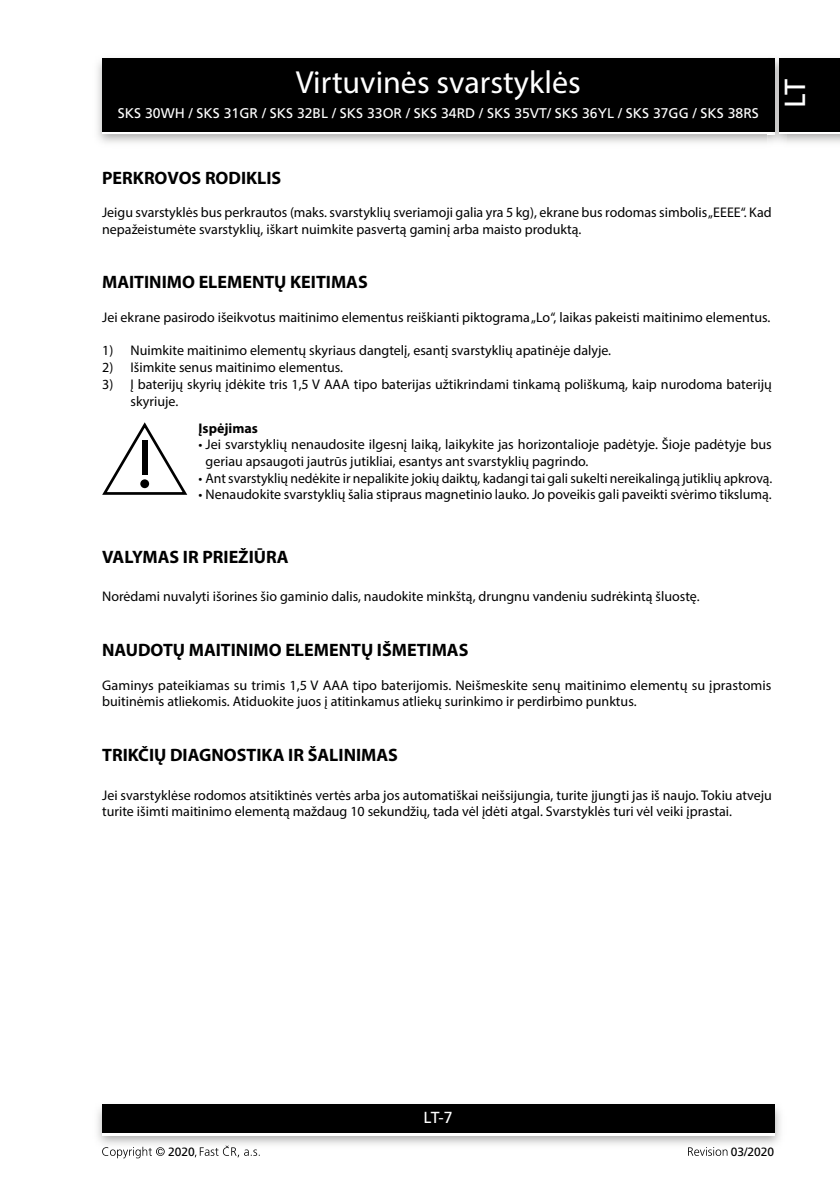
<style>
.page{position:relative;width:840px;height:1191px;background:#fff}
.page>*{position:absolute;margin:0;border:0;box-sizing:border-box;transform-origin:0 0}
.t1{font:32px "Myriad Pro";color:#fff}
.t2{font:29px "Frutiger LT Com";color:#fff}
.t3{font:700 18px "Myriad Pro";color:#000}
.t4{font:16px "Frutiger LT Com";color:#fff}
.t5{font:14px/16.6px "Myriad Pro";color:#000}
.t6{font:14px "Frutiger LT Com";color:#fff}
.t7{font:700 14px "Myriad Pro";color:#000}
.t8{font:12px "Frutiger LT Com";color:#000}
</style>
<div class="page">
<div style="left:102px;top:61px;width:672px;height:73px;background:linear-gradient(to right,#000,#000)"></div>
<div style="left:102px;top:58px;width:672px;height:73px;background:#000"></div>
<img style="left:97px;top:1104px;width:684px;height:41px">
<div style="left:102px;top:1107px;width:672px;height:28px;background:linear-gradient(to right,#fff,#fff)"></div>
<div style="left:102px;top:1104px;width:672px;height:28px;background:#000"></div>
<img style="left:767px;top:56px;width:18px;height:89px">
<svg style="left:767px;top:131px;width:7px;height:3px"></svg>
<img style="left:767px;top:58px;width:7px;height:3px">
<img style="left:767px;top:61px;width:7px;height:70px">
<div style="left:778px;top:61px;width:61px;height:73px;background:linear-gradient(to right,#000,#000)"></div>
<div style="left:778px;top:58px;width:61px;height:73px;background:#000"></div>
<svg style="left:102px;top:1146px;width:63px;height:12px"></svg>
<svg style="left:195px;top:1145px;width:64px;height:12px"></svg>
<svg style="left:688px;top:1147px;width:39px;height:8px"></svg>
<svg style="left:102px;top:422px;width:85px;height:73px"></svg>
<div style="left:142px;top:440px;width:5px;height:35px;background:#000"></div>
<div style="left:140px;top:479px;width:9px;height:9px;background:#000;border-radius:50%"></div>
<h1 class="t1" style="left:296px;top:62px;width:286px">Virtuvinės svarstyklės</h1>
<p class="t6" style="left:118px;top:105px;width:642px">SKS 30WH / SKS 31GR / SKS 32BL / SKS 33OR / SKS 34RD / SKS 35VT/ SKS 36YL / SKS 37GG / SKS 38RS</p>
<h2 class="t2" style="left:777px;top:108px;width:31px;rotate:-90deg">LT</h2>
<p class="t3" style="left:102px;top:166px;width:181px">PERKROVOS RODIKLIS</p>
<p class="t5" style="left:102px;top:204px;width:670px">Jeigu svarstyklės bus perkrautos (maks. svarstyklių sveriamoji galia yra 5 kg), ekrane bus rodomas simbolis „EEEE“. Kad nepažeistumėte svarstyklių, iškart nuimkite pasvertą gaminį arba maisto produktą.</p>
<p class="t3" style="left:102px;top:270px;width:267px">MAITINIMO ELEMENTŲ KEITIMAS</p>
<p class="t5" style="left:102px;top:308px;width:669px">Jei ekrane pasirodo išeikvotus maitinimo elementus reiškianti piktograma „Lo“, laikas pakeisti maitinimo elementus.</p>
<p class="t5" style="left:102px;top:342px;width:510px">1) Nuimkite maitinimo elementų skyriaus dangtelį, esantį svarstyklių apatinėje dalyje.</p>
<p class="t5" style="left:102px;top:359px;width:242px">2) Išimkite senus maitinimo elementus.</p>
<p class="t5" style="left:130px;top:375px;width:642px;text-indent:-28px">3) Į baterijų skyrių įdėkite tris 1,5 V AAA tipo baterijas užtikrindami tinkamą poliškumą, kaip nurodoma baterijų skyriuje.</p>
<p class="t7" style="left:198px;top:419px;width:61px">Įspėjimas</p>
<p class="t5" style="left:205px;top:436px;width:567px;text-indent:-7px">• Jei svarstyklių nenaudosite ilgesnį laiką, laikykite jas horizontalioje padėtyje. Šioje padėtyje bus geriau apsaugoti jautrūs jutikliai, esantys ant svarstyklių pagrindo.</p>
<p class="t5" style="left:198px;top:469px;width:574px">• Ant svarstyklių nedėkite ir nepalikite jokių daiktų, kadangi tai gali sukelti nereikalingą jutiklių apkrovą.</p>
<p class="t5" style="left:198px;top:486px;width:574px">• Nenaudokite svarstyklių šalia stipraus magnetinio lauko. Jo poveikis gali paveikti svėrimo tikslumą.</p>
<p class="t3" style="left:102px;top:545px;width:188px">VALYMAS IR PRIEŽIŪRA</p>
<p class="t5" style="left:102px;top:588px;width:598px">Norėdami nuvalyti išorines šio gaminio dalis, naudokite minkštą, drungnu vandeniu sudrėkintą šluostę.</p>
<p class="t3" style="left:102px;top:638px;width:367px">NAUDOTŲ MAITINIMO ELEMENTŲ IŠMETIMAS</p>
<p class="t5" style="left:102px;top:676px;width:670px">Gaminys pateikiamas su trimis 1,5 V AAA tipo baterijomis. Neišmeskite senų maitinimo elementų su įprastomis buitinėmis atliekomis. Atiduokite juos į atitinkamus atliekų surinkimo ir perdirbimo punktus.</p>
<p class="t3" style="left:102px;top:743px;width:297px">TRIKČIŲ DIAGNOSTIKA IR ŠALINIMAS</p>
<p class="t5" style="left:102px;top:786px;width:671px">Jei svarstyklėse rodomos atsitiktinės vertės arba jos automatiškai neišsijungia, turite įjungti jas iš naujo. Tokiu atveju turite išimti maitinimo elementą maždaug 10 sekundžių, tada vėl įdėti atgal. Svarstyklės turi vėl veiki įprastai.</p>
<p class="t4" style="left:423px;top:1108px;width:31px">LT-7</p>
<p class="t8" style="left:168px;top:1144px;width:28px">2020</p>
<p class="t8" style="left:730px;top:1144px;width:45px">03/2020</p>
</div>
